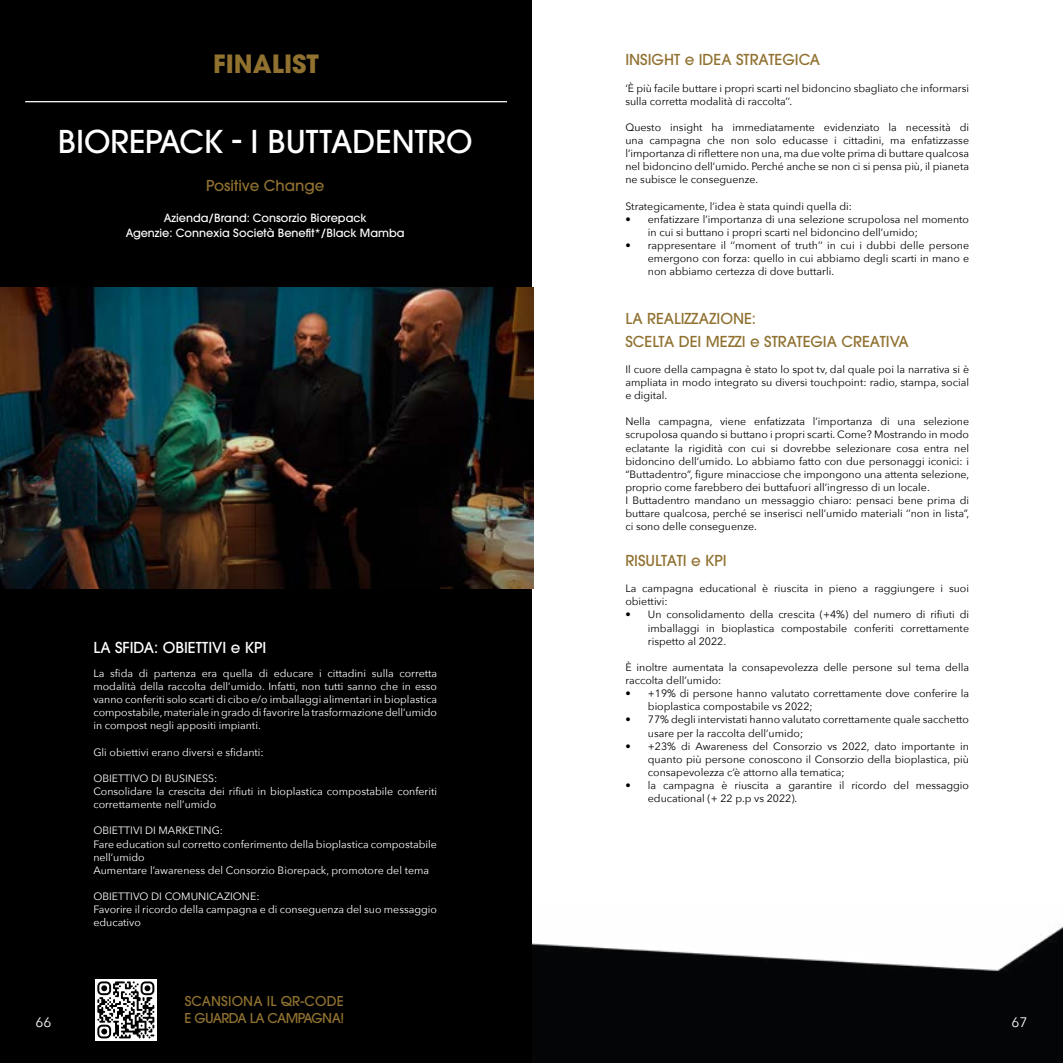
<style>
.page{position:relative;width:1063px;height:1063px;background:#fff}
.page>*{position:absolute;margin:0;border:0;box-sizing:border-box;transform-origin:0 0}
.t1{font:500 31.25px "ITC Avant Garde Pro";color:#fff}
.t2{font:700 25px "ITC Avant Garde Pro";color:#907130}
.t3{font:500 15px/22.5px "ITC Avant Garde Pro";color:#907130}
.t4{font:500 15px "ITC Avant Garde Pro";color:#fff}
.t5{font:13.75px "Avenir Next";color:#fff}
.t6{font:500 13.5px/16.9px "ITC Avant Garde Pro";letter-spacing:-.02em;color:#907130}
.t7{font:500 11.25px/15px "ITC Avant Garde Pro";color:#fff;text-align:center}
.t8{font:10.62px/13.1px "Avenir Next";color:#000}
.t9{font:10.62px/13.1px "Avenir Next";color:#fff}
</style>
<div class="page">
<img style="left:531px;top:904px;width:532px;height:159px">
<div style="left:0;top:0;width:531px;height:1063px;background:#000"></div>
<img style="left:0;top:288px;width:534px;height:300px">
<svg style="left:95px;top:979px;width:62px;height:62px"></svg>
<svg style="left:97px;top:981px;width:57px;height:14px"></svg>
<hr style="left:25px;top:101px;width:482px;height:1px;background:#fff">
<h2 class="t2" style="left:213px;top:47px;width:107px">FINALIST</h2>
<h3 class="t3" style="left:625px;top:48px;width:196px">INSIGHT e IDEA STRATEGICA</h3>
<p class="t8" style="left:625px;top:81px;width:345px">‘È più facile buttare i propri scarti nel bidoncino sbagliato che informarsi sulla corretta modalità di raccolta’’.</p>
<p class="t8" style="left:625px;top:120px;width:345px;text-align:justify">Questo insight ha immediatamente evidenziato la necessità di una campagna che non solo educasse i cittadini, ma enfatizzasse l’importanza di riflettere non una, ma due volte prima di buttare qualcosa nel bidoncino dell’umido. Perché anche se non ci si pensa più, il pianeta ne subisce le conseguenze.</p>
<p class="t8" style="left:625px;top:199px;width:228px">Strategicamente, l’idea è stata quindi quella di:</p>
<p class="t8" style="left:648px;top:212px;width:323px;text-indent:-23px">• enfatizzare l’importanza di una selezione scrupolosa nel momento in cui si buttano i propri scarti nel bidoncino dell’umido;</p>
<p class="t8" style="left:648px;top:238px;width:323px;text-align:justify;text-indent:-23px">• rappresentare il ‘’moment of truth’’ in cui i dubbi delle persone emergono con forza: quello in cui abbiamo degli scarti in mano e non abbiamo certezza di dove buttarli.</p>
<h3 class="t3" style="left:625px;top:307px;width:285px">LA REALIZZAZIONE:<br>SCELTA DEI MEZZI e STRATEGIA CREATIVA</h3>
<p class="t8" style="left:625px;top:362px;width:345px;text-align:justify">Il cuore della campagna è stato lo spot tv, dal quale poi la narrativa si è ampliata in modo integrato su diversi touchpoint: radio, stampa, social e digital.</p>
<p class="t8" style="left:625px;top:415px;width:346px">Nella campagna, viene enfatizzata l’importanza di una selezione scrupolosa quando si buttano i propri scarti. Come? Mostrando in modo eclatante la rigidità con cui si dovrebbe selezionare cosa entra nel bidoncino dell’umido. Lo abbiamo fatto con due personaggi iconici: i “Buttadentro”, figure minacciose che impongono una attenta selezione, proprio come farebbero dei buttafuori all’ingresso di un locale.<br>I Buttadentro mandano un messaggio chiaro: pensaci bene prima di buttare qualcosa, perché se inserisci nell’umido materiali ‘’non in lista”, ci sono delle conseguenze.</p>
<h3 class="t3" style="left:625px;top:549px;width:103px">RISULTATI e KPI</h3>
<p class="t8" style="left:625px;top:581px;width:345px">La campagna educational è riuscita in pieno a raggiungere i suoi obiettivi:</p>
<p class="t8" style="left:648px;top:608px;width:323px;text-align:justify;text-indent:-23px">• Un consolidamento della crescita (+4%) del numero di rifiuti di imballaggi in bioplastica compostabile conferiti correttamente rispetto al 2022.</p>
<p class="t8" style="left:625px;top:660px;width:345px">È inoltre aumentata la consapevolezza delle persone sul tema della raccolta dell’umido:</p>
<p class="t8" style="left:648px;top:686px;width:323px;text-indent:-23px">• +19% di persone hanno valutato correttamente dove conferire la bioplastica compostabile vs 2022;</p>
<p class="t8" style="left:648px;top:713px;width:323px;text-indent:-23px">• 77% degli intervistati hanno valutato correttamente quale sacchetto usare per la raccolta dell’umido;</p>
<p class="t8" style="left:648px;top:739px;width:323px;text-align:justify;text-indent:-23px">• +23% di Awareness del Consorzio vs 2022, dato importante in quanto più persone conoscono il Consorzio della bioplastica, più consapevolezza c’è attorno alla tematica;</p>
<p class="t8" style="left:648px;top:778px;width:323px;text-indent:-23px">• la campagna è riuscita a garantire il ricordo del messaggio educational (+ 22 p.p vs 2022).</p>
<h1 class="t1" style="left:58px;top:121px;width:416px">BIOREPACK - I BUTTADENTRO</h1>
<h3 class="t3" style="left:206px;top:175px;width:120px">Positive Change</h3>
<p class="t7" style="left:126px;top:210px;width:280px">Azienda/Brand: Consorzio Biorepack<br>Agenzie: Connexia Società Benefit*/Black Mamba</p>
<h3 class="t4" style="left:93px;top:638px;width:174px">LA SFIDA: OBIETTIVI e KPI</h3>
<p class="t9" style="left:93px;top:666px;width:345px;text-align:justify">La sfida di partenza era quella di educare i cittadini sulla corretta modalità della raccolta dell’umido. Infatti, non tutti sanno che in esso vanno conferiti solo scarti di cibo e/o imballaggi alimentari in bioplastica compostabile, materiale in grado di favorire la trasformazione dell’umido in compost negli appositi impianti.</p>
<p class="t9" style="left:93px;top:745px;width:172px">Gli obiettivi erano diversi e sfidanti:</p>
<p class="t9" style="left:93px;top:771px;width:345px">OBIETTIVO DI BUSINESS:<br>Consolidare la crescita dei rifiuti in bioplastica compostabile conferiti correttamente nell’umido</p>
<p class="t9" style="left:93px;top:824px;width:345px">OBIETTIVI DI MARKETING:<br>Fare education sul corretto conferimento della bioplastica compostabile nell’umido<br>Aumentare l’awareness del Consorzio Biorepack, promotore del tema</p>
<p class="t9" style="left:93px;top:889px;width:345px">OBIETTIVO DI COMUNICAZIONE:<br>Favorire il ricordo della campagna e di conseguenza del suo messaggio educativo</p>
<p class="t5" style="left:35px;top:1011px;width:17px">66</p>
<p class="t6" style="left:185px;top:993px;width:161px">SCANSIONA IL QR-CODE<br>E GUARDA LA CAMPAGNA!</p>
<p class="t5" style="left:1012px;top:1011px;width:17px">67</p>
</div>
